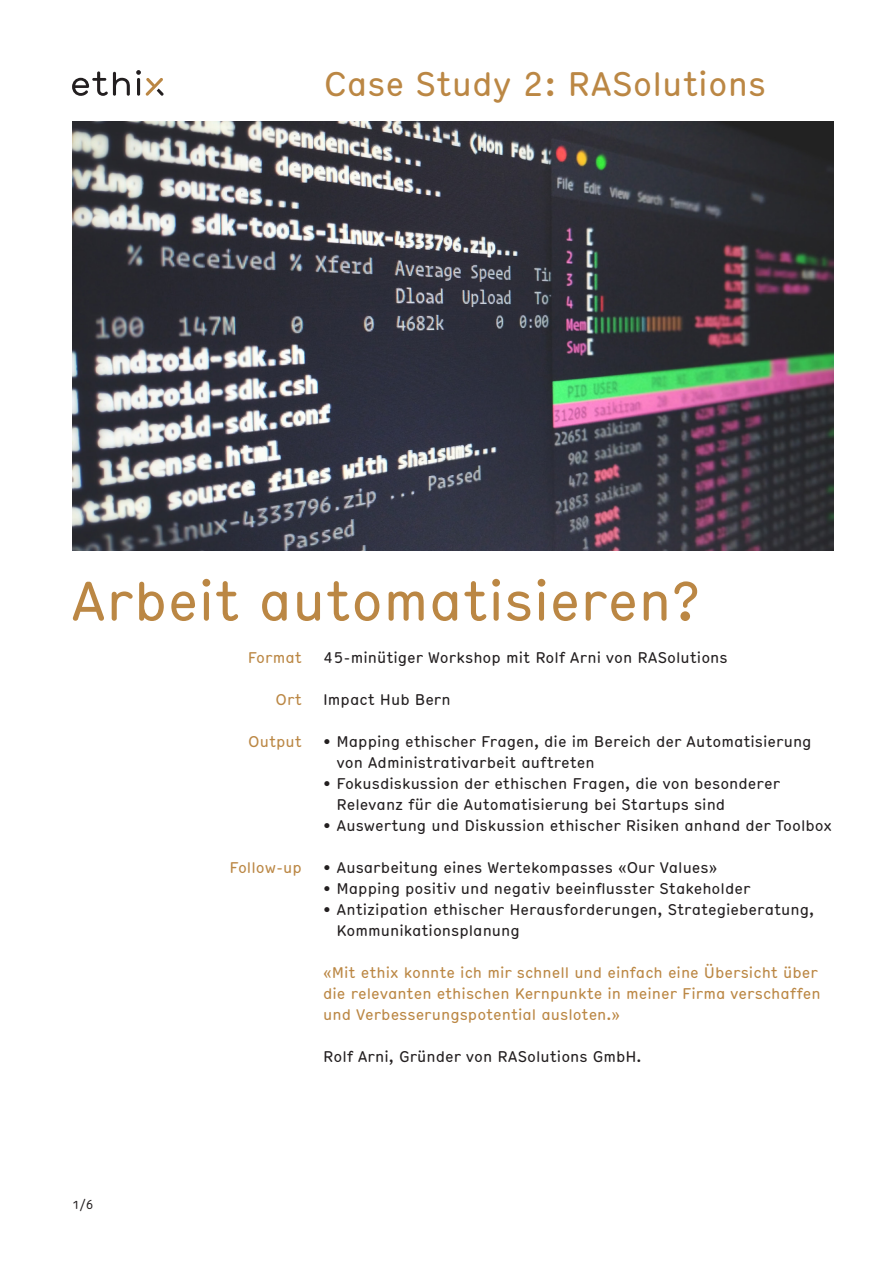
<style>
.page{position:relative;width:893px;height:1263px;background:#fff}
.page>*{position:absolute;margin:0;border:0;box-sizing:border-box;transform-origin:0 0}
.Case_Study_Titel{font:condensed 54px "Hermes";color:#bb8744}
.Body_Copy{font:condensed 33px "Hermes";color:#bb8744}
.Body_Copy-2{font:condensed 15px/21px "Hermes";color:#231f20}
.Body_Copy-3{font:condensed 15px/21px "Hermes";color:#bb8744}
.Gliederung_Titelseit{font:condensed 15px "Hermes";color:#bb8744}
.Pagina{font:condensed 11.25px "Hermes";color:#231f20}
</style>
<div class="page">
<svg style="left:72px;top:70px;width:92px;height:26px"></svg>
<img style="left:72px;top:122px;width:761px;height:429px">
<p class="Body_Copy" style="left:324px;top:59px;width:444px">Case Study 2: RASolutions</p>
<p class="Case_Study_Titel" style="left:71px;top:561px;width:631px">Arbeit automatisieren?</p>
<p class="Pagina" style="left:72px;top:1196px;width:23px">1/6</p>
<p class="Gliederung_Titelseit" style="left:248px;top:646px;width:56px">Format</p>
<p class="Gliederung_Titelseit" style="left:276px;top:688px;width:28px">Ort</p>
<p class="Gliederung_Titelseit" style="left:248px;top:730px;width:55px">Output</p>
<p class="Gliederung_Titelseit" style="left:230px;top:856px;width:74px">Follow-up</p>
<p class="Body_Copy-2" style="left:323px;top:646px;width:406px">45-minütiger Workshop mit Rolf Arni von RASolutions</p>
<p class="Body_Copy-2" style="left:323px;top:688px;width:129px">Impact Hub Bern</p>
<p class="Body_Copy-2" style="left:337px;top:730px;width:477px;text-indent:-13px">• Mapping ethischer Fragen, die im Bereich der Automatisierung von Administrativarbeit auftreten</p>
<p class="Body_Copy-2" style="left:337px;top:772px;width:445px;text-indent:-13px">• Fokusdiskussion der ethischen Fragen, die von besonderer<br>Relevanz für die Automatisierung bei Startups sind</p>
<p class="Body_Copy-2" style="left:323px;top:814px;width:510px">• Auswertung und Diskussion ethischer Risiken anhand der Toolbox</p>
<p class="Body_Copy-2" style="left:323px;top:856px;width:396px">• Ausarbeitung eines Wertekompasses «Our Values»</p>
<p class="Body_Copy-2" style="left:323px;top:877px;width:429px">• Mapping positiv und negativ beeinflusster Stakeholder</p>
<p class="Body_Copy-2" style="left:337px;top:898px;width:479px;text-indent:-13px">• Antizipation ethischer Herausforderungen, Strategieberatung,<br>Kommunikationsplanung</p>
<p class="Body_Copy-3" style="left:323px;top:961px;width:499px">«Mit ethix konnte ich mir schnell und einfach eine Übersicht über die relevanten ethischen Kernpunkte in meiner Firma verschaffen und Verbesserungspotential ausloten.»</p>
<p class="Body_Copy-2" style="left:323px;top:1045px;width:320px">Rolf Arni, Gründer von RASolutions GmbH.</p>
</div>
